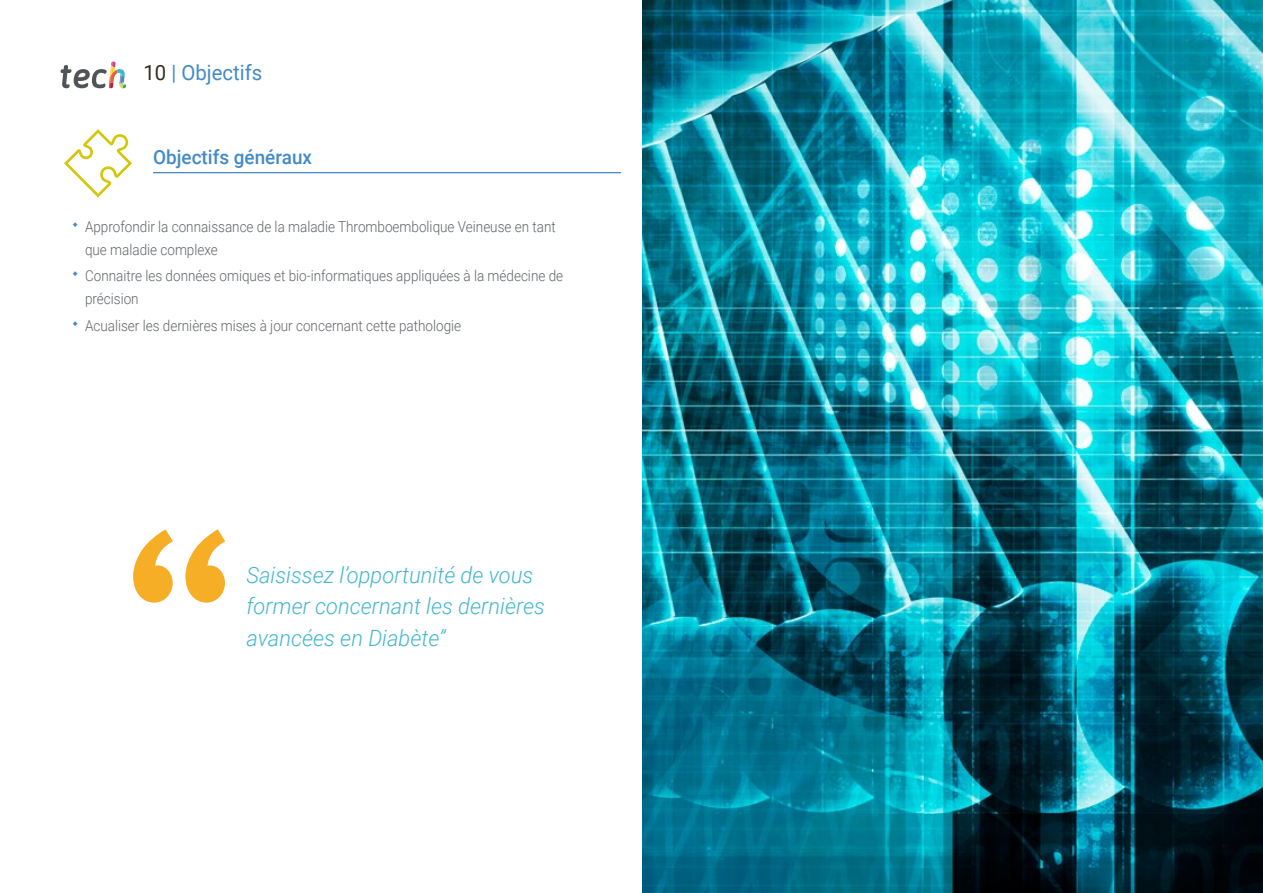
<style>
.page{position:relative;width:1263px;height:893px;background:#fff}
.page>*{position:absolute;margin:0;border:0;box-sizing:border-box;transform-origin:0 0}
.t1{font:italic 300 22.5px/31.5px "Roboto";color:#43b7cf}
.t2{font:21px "Roboto";color:#438ac6}
.t3{font:500 19.5px "Roboto";color:#438ac6}
.t4{font:300 15px/22.5px "Roboto";color:#61646a;scale:.9 1}
.s1{color:#312e20}
</style>
<div class="page">
<img style="left:642px;top:0;width:621px;height:893px">
<svg style="left:133px;top:529px;width:92px;height:74px"></svg>
<hr style="left:153px;top:172px;width:468px;height:1px;background:#438ac6">
<svg style="left:64px;top:129px;width:68px;height:68px"></svg>
<svg style="left:61px;top:62px;width:65px;height:27px"></svg>
<h2 class="t2" style="left:144px;top:57px;width:120px"><span class="s1">10</span> | Objectifs</h2>
<h3 class="t3" style="left:153px;top:144px;width:160px">Objectifs généraux</h3>
<p class="t4" style="left:85px;top:215px;width:525px">Approfondir la connaissance de la maladie Thromboembolique Veineuse en tant que maladie complexe</p>
<p class="t4" style="left:85px;top:264px;width:533px">Connaitre les données omiques et bio-informatiques appliquées à la médecine de précision</p>
<p class="t4" style="left:85px;top:313px;width:419px">Acualiser les dernières mises à jour concernant cette pathologie</p>
<h1 class="t1" style="left:247px;top:558px;width:300px">Saisissez l’opportunité de vous former concernant les dernières avancées en Diabète”</h1>
</div>
